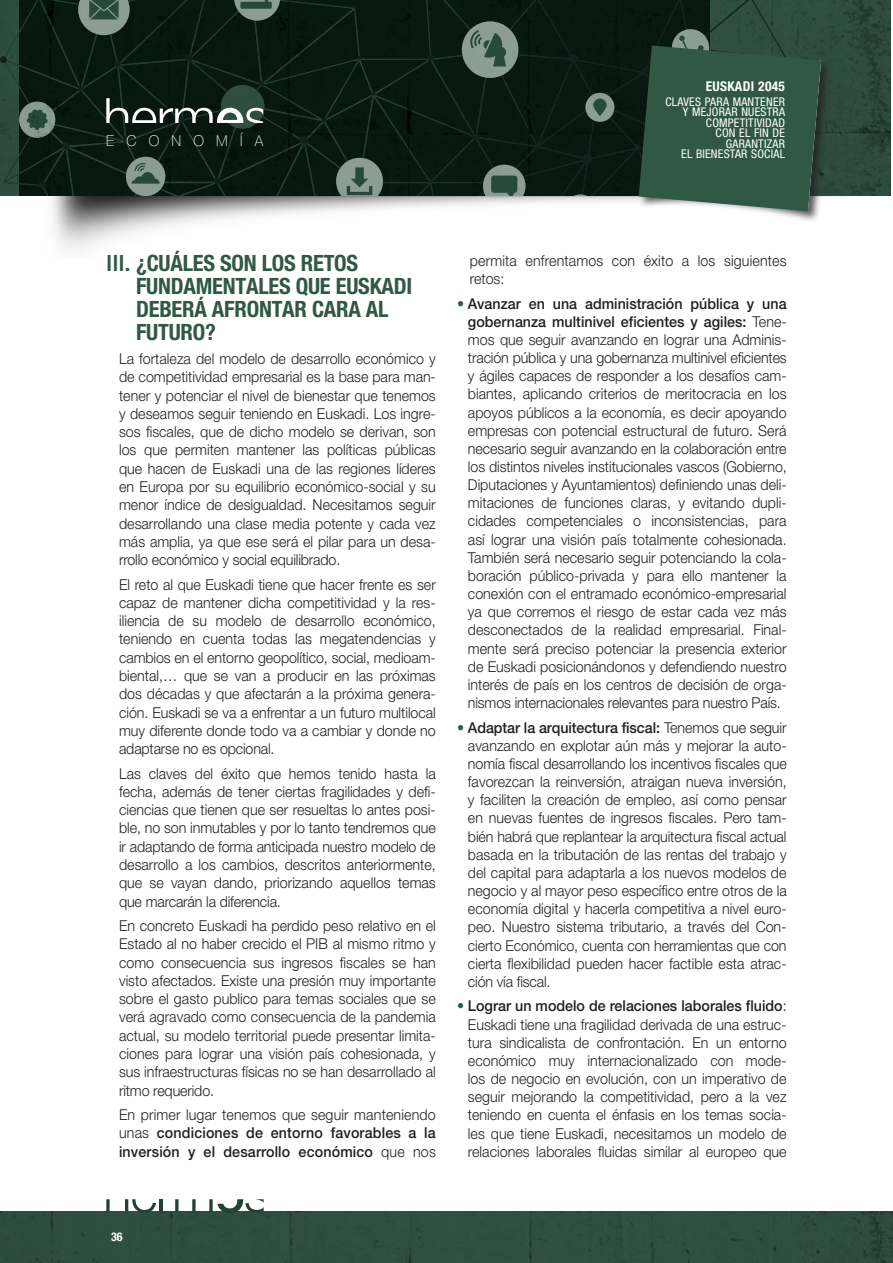
<style>
.page{position:relative;width:893px;height:1263px;background:#fff}
.page>*{position:absolute;margin:0;border:0;box-sizing:border-box;transform-origin:0 0}
.ladillo{font:700 condensed 22.5px/22.8px "Helvetica Neue LT Std";letter-spacing:-.01em;color:#305845}
.TEXTO_COMUN{font:300 15px/18.1px "Helvetica Neue LT Std";color:#231f20;text-align:justify;scale:.95 1}
.TEXTO_COMUN-2{font:500 15px/18.3px "Helvetica Neue LT Std";letter-spacing:.01em;color:#231f20;text-align:justify;scale:.95 1}
.t1{font:100 15px "Helvetica Neue LT Std";letter-spacing:.86em;color:#fff;scale:.95 1}
.t2{font:700 condensed 13.5px "Helvetica Neue LT Std";letter-spacing:.02em;color:#fff}
.t3{font:condensed 12px/10.5px "Helvetica Neue LT Std";letter-spacing:.02em;color:#fff;text-align:right}
.t4{font:700 condensed 12px "Helvetica Neue LT Std";color:#fff}
.s1{font-weight:500;font-stretch:normal}
.s2{font-weight:300}
.s3{font-weight:700;color:#305845}
.s4{font-weight:500}
</style>
<div class="page">
<div style="left:0;top:1212px;width:892px;height:51px;background:#2f4e41"></div>
<svg style="left:106px;top:1199px;width:4px;height:13px"></svg>
<svg style="left:125px;top:1199px;width:38px;height:14px"></svg>
<svg style="left:192px;top:1199px;width:4px;height:13px"></svg>
<svg style="left:175px;top:1199px;width:4px;height:13px"></svg>
<svg style="left:209px;top:1199px;width:4px;height:13px"></svg>
<svg style="left:217px;top:1199px;width:47px;height:14px"></svg>
<img style="left:0;top:0;width:891px;height:196px">
<div style="left:0;top:56px;width:7px;height:7px;background:#121f1a;border-radius:3px"></div>
<div style="left:637px;top:59px;width:197px;height:165px;background:#231f20;opacity:.75"></div>
<svg style="left:3px;top:0;width:818px;height:211px;background:#263930"></svg>
<p class="t1" style="left:106px;top:132px;width:167px">ECONOMÍA</p>
<p class="t2" style="left:706px;top:78px;width:81px">EUSKADI 2045</p>
<p class="t3" style="left:665px;top:96px;width:121px">CLAVES PARA MANTENER<br>Y MEJORAR NUESTRA<br>COMPETITIVIDAD<br>CON EL FIN DE<br>GARANTIZAR<br>EL BIENESTAR SOCIAL</p>
<p class="ladillo" style="left:136px;top:251px;width:278px;text-indent:-30px"><span class="s1">III.</span> ¿CUÁLES SON LOS RETOS<br>FUNDAMENTALES QUE EUSKADI<br>DEBERÁ AFRONTAR CARA AL<br>FUTURO?</p>
<p class="TEXTO_COMUN" style="left:119px;top:349px;width:335px">La fortaleza del modelo de desarrollo económico y de competitividad empresarial es la base para man&shy;tener y potenciar el nivel de bienestar que tenemos y deseamos seguir teniendo en Euskadi. Los ingre&shy;sos fiscales, que de dicho modelo se derivan, son los que permiten mantener las políticas públicas que hacen de Euskadi una de las regiones líderes en Europa por su equilibrio económico-social y su menor índice de desigualdad. Necesitamos seguir desarrollando una clase media potente y cada vez más amplia, ya que ese será el pilar para un desa&shy;rrollo económico y social equilibrado.</p>
<p class="TEXTO_COMUN" style="left:119px;top:575px;width:335px">El reto al que Euskadi tiene que hacer frente es ser capaz de mantener dicha competitividad y la res&shy;iliencia de su modelo de desarrollo económico, teniendo en cuenta todas las megatendencias y cambios en el entorno geopolítico, social, medioam&shy;biental,… que se van a producir en las próximas dos décadas y que afectarán a la próxima genera&shy;ción. Euskadi se va a enfrentar a un futuro multilocal muy diferente donde todo va a cambiar y donde no adaptarse no es opcional.</p>
<p class="TEXTO_COMUN" style="left:119px;top:764px;width:335px">Las claves del éxito que hemos tenido hasta la fecha, además de tener ciertas fragilidades y defi&shy;ciencias que tienen que ser resueltas lo antes posi&shy;ble, no son inmutables y por lo tanto tendremos que ir adaptando de forma anticipada nuestro modelo de desarrollo a los cambios, descritos anteriormente, que se vayan dando, priorizando aquellos temas que marcarán la diferencia.</p>
<p class="TEXTO_COMUN" style="left:119px;top:916px;width:335px">En concreto Euskadi ha perdido peso relativo en el Estado al no haber crecido el PIB al mismo ritmo y como consecuencia sus ingresos fiscales se han visto afectados. Existe una presión muy importante sobre el gasto publico para temas sociales que se verá agravado como consecuencia de la pandemia actual, su modelo territorial puede presentar limita&shy;ciones para lograr una visión país cohesionada, y sus infraestructuras físicas no se han desarrollado al ritmo requerido.</p>
<p class="TEXTO_COMUN-2" style="left:119px;top:1105px;width:335px"><span class="s2">En primer lugar tenemos que seguir manteniendo unas</span> condiciones de entorno favorables a la inversión y el desarrollo económico <span class="s2">que nos</span></p>
<p class="TEXTO_COMUN" style="left:470px;top:251px;width:335px">permita enfrentamos con éxito a los siguientes retos:</p>
<p class="TEXTO_COMUN" style="left:468px;top:294px;width:337px;text-indent:-11px"><span class="s3">•</span> <span class="s4">Avanzar en una administración pública y una gobernanza multinivel eficientes y agiles:</span> Tene&shy;mos que seguir avanzando en lograr una Adminis&shy;tración pública y una gobernanza multinivel eficientes y ágiles capaces de responder a los desafíos cam&shy;biantes, aplicando criterios de meritocracia en los apoyos públicos a la economía, es decir apoyando empresas con potencial estructural de futuro. Será necesario seguir avanzando en la colaboración entre los distintos niveles institucionales vascos (Gobierno, Diputaciones y Ayuntamientos) definiendo unas deli&shy;mitaciones de funciones claras, y evitando dupli&shy;cidades competenciales o inconsistencias, para así lograr una visión país totalmente cohesionada.<br>También será necesario seguir potenciando la cola&shy;boración público-privada y para ello mantener la conexión con el entramado económico-empresarial ya que corremos el riesgo de estar cada vez más desconectados de la realidad empresarial. Final&shy;mente será preciso potenciar la presencia exterior de Euskadi posicionándonos y defendiendo nuestro interés de país en los centros de decisión de orga&shy;nismos internacionales relevantes para nuestro País.</p>
<p class="TEXTO_COMUN" style="left:468px;top:718px;width:337px;text-indent:-11px"><span class="s3">•</span> <span class="s4">Adaptar la arquitectura fiscal:</span> Tenemos que seguir avanzando en explotar aún más y mejorar la auto&shy;nomía fiscal desarrollando los incentivos fiscales que favorezcan la reinversión, atraigan nueva inversión, y faciliten la creación de empleo, así como pensar en nuevas fuentes de ingresos fiscales. Pero tam&shy;bién habrá que replantear la arquitectura fiscal actual basada en la tributación de las rentas del trabajo y del capital para adaptarla a los nuevos modelos de negocio y al mayor peso específico entre otros de la economía digital y hacerla competitiva a nivel euro&shy;peo. Nuestro sistema tributario, a través del Con&shy;cierto Económico, cuenta con herramientas que con cierta flexibilidad pueden hacer factible esta atrac&shy;ción vía fiscal.</p>
<p class="TEXTO_COMUN" style="left:468px;top:997px;width:337px;text-indent:-11px"><span class="s3">•</span> <span class="s4">Lograr un modelo de relaciones laborales fluido</span>:<br>Euskadi tiene una fragilidad derivada de una estruc&shy;tura sindicalista de confrontación. En un entorno económico muy internacionalizado con mode&shy;los de negocio en evolución, con un imperativo de seguir mejorando la competitividad, pero a la vez teniendo en cuenta el énfasis en los temas socia&shy;les que tiene Euskadi, necesitamos un modelo de relaciones laborales fluidas similar al europeo que</p>
<p class="t4" style="left:111px;top:1229px;width:13px">36</p>
</div>
